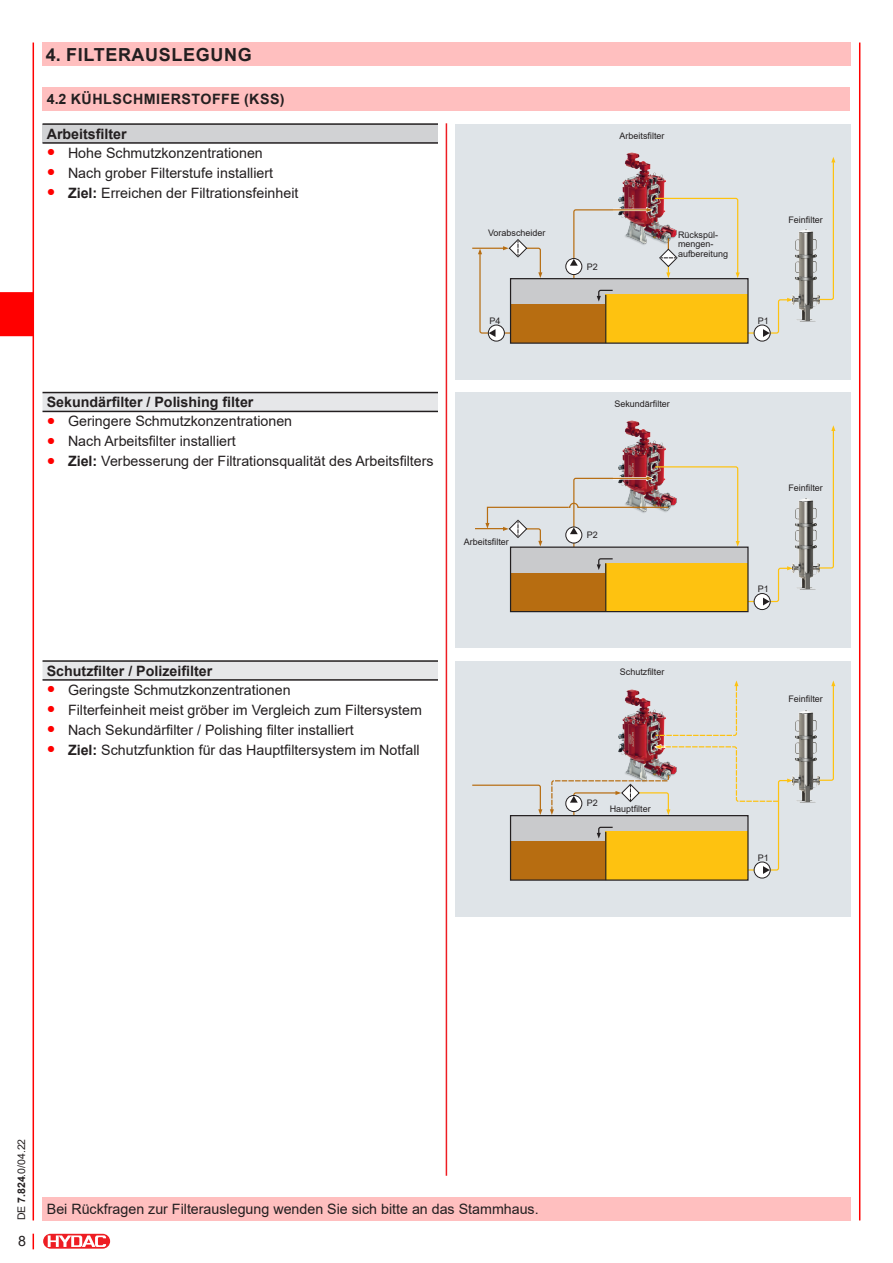
<style>
.page{position:relative;width:893px;height:1263px;background:#fff}
.page>*{position:absolute;margin:0;border:0;box-sizing:border-box;transform-origin:0 0}
.Titel_1{font:700 18px "Arial";letter-spacing:.035em;color:#231f20}
.Text{font:14.25px "Arial";color:#231f20}
.Text-2{font:700 14.25px "Arial";color:#231f20}
.Titel_2{font:700 14.25px "Arial";letter-spacing:.035em;color:#231f20}
.t1{font:10.5px "Arial";color:#231f20}
.Bildbeschriftung{font:9px/9.8px "Arial";color:#231f20}
.s1{color:#f00}
.s2{font-weight:700}
</style>
<div class="page">
<div style="left:0;top:291px;width:33px;height:47px;background:#f00"></div>
<hr style="left:0;top:289px;width:33px;height:3px;background:#fff">
<hr style="left:0;top:336px;width:33px;height:3px;background:#fff">
<hr style="left:859px;top:43px;width:1px;height:1177px;background:#f00">
<div style="left:43px;top:1233px;width:68px;height:16px;border:1px solid #fff;border-radius:7px"></div>
<svg style="left:43px;top:1234px;width:67px;height:14px"></svg>
<svg style="left:48px;top:1235px;width:58px;height:12px"></svg>
<svg style="left:33px;top:1234px;width:1px;height:15px"></svg>
<hr style="left:33px;top:43px;width:1px;height:1177px;background:#f00">
<div style="left:42px;top:43px;width:808px;height:23px;background:#ffbfbf"></div>
<div style="left:43px;top:87px;width:807px;height:24px;background:#ffbfbf"></div>
<hr style="left:446px;top:123px;width:1px;height:1053px;background:#ee1d23">
<div style="left:43px;top:124px;width:395px;height:19px;background:#d1d2d4"></div>
<svg style="left:43px;top:393px;width:395px;height:286px"></svg>
<hr style="left:43px;top:123px;width:395px;height:2px;background:#231f20">
<hr style="left:43px;top:392px;width:395px;height:1px;background:#231f20">
<hr style="left:43px;top:411px;width:395px;height:1px;background:#231f20">
<hr style="left:43px;top:660px;width:395px;height:2px;background:#231f20">
<hr style="left:43px;top:679px;width:395px;height:2px;background:#231f20">
<hr style="left:43px;top:142px;width:395px;height:2px;background:#231f20">
<div style="left:455px;top:124px;width:395px;height:256px;background:#dfe4e8"></div>
<img style="left:622px;top:152px;width:44px;height:45px">
<img style="left:787px;top:229px;width:33px;height:93px">
<svg style="left:566px;top:258px;width:16px;height:17px"></svg>
<div style="left:565px;top:258px;width:17px;height:17px;border:1px solid #231f20;border-radius:50%"></div>
<svg style="left:488px;top:325px;width:16px;height:16px"></svg>
<div style="left:488px;top:325px;width:17px;height:16px;border:1px solid #231f20;border-radius:50%"></div>
<svg style="left:570px;top:197px;width:170px;height:81px"></svg>
<hr style="left:472px;top:248px;width:32px;height:1px;background:#b76d11">
<svg style="left:478px;top:239px;width:64px;height:98px"></svg>
<svg style="left:818px;top:157px;width:17px;height:144px"></svg>
<svg style="left:754px;top:325px;width:16px;height:16px"></svg>
<div style="left:754px;top:325px;width:17px;height:16px;border:1px solid #231f20;border-radius:50%"></div>
<svg style="left:749px;top:298px;width:44px;height:39px"></svg>
<div style="left:511px;top:279px;width:237px;height:64px;background:#c9cacc"></div>
<div style="left:511px;top:304px;width:95px;height:39px;background:#b76d11"></div>
<div style="left:606px;top:295px;width:142px;height:48px;background:#fec210"></div>
<hr style="left:605px;top:295px;width:1px;height:48px;background:#231f20">
<svg style="left:597px;top:289px;width:17px;height:13px"></svg>
<div style="left:510px;top:278px;width:239px;height:66px;border:1px solid #231f20"></div>
<div style="left:455px;top:393px;width:395px;height:255px;background:#dfe4e8"></div>
<img style="left:619px;top:420px;width:47px;height:46px">
<img style="left:792px;top:498px;width:28px;height:92px">
<svg style="left:475px;top:466px;width:265px;height:82px"></svg>
<svg style="left:818px;top:425px;width:17px;height:144px"></svg>
<svg style="left:754px;top:593px;width:16px;height:17px"></svg>
<div style="left:754px;top:593px;width:17px;height:17px;border:1px solid #231f20;border-radius:50%"></div>
<svg style="left:749px;top:566px;width:44px;height:39px"></svg>
<div style="left:511px;top:547px;width:237px;height:65px;background:#c9cacc"></div>
<div style="left:511px;top:573px;width:95px;height:39px;background:#b76d11"></div>
<div style="left:606px;top:563px;width:142px;height:49px;background:#fec210"></div>
<hr style="left:605px;top:563px;width:1px;height:49px;background:#231f20">
<svg style="left:597px;top:558px;width:16px;height:12px"></svg>
<div style="left:510px;top:546px;width:239px;height:66px;border:1px solid #231f20"></div>
<div style="left:455px;top:661px;width:395px;height:256px;background:#dfe4e8"></div>
<img style="left:618px;top:689px;width:46px;height:54px">
<svg style="left:472px;top:784px;width:70px;height:31px"></svg>
<svg style="left:654px;top:680px;width:84px;height:56px"></svg>
<img style="left:793px;top:710px;width:27px;height:93px">
<svg style="left:818px;top:680px;width:17px;height:101px"></svg>
<svg style="left:754px;top:862px;width:16px;height:16px"></svg>
<div style="left:754px;top:861px;width:17px;height:17px;border:1px solid #231f20;border-radius:50%"></div>
<div style="left:511px;top:816px;width:237px;height:64px;background:#c9cacc"></div>
<div style="left:511px;top:841px;width:95px;height:39px;background:#b76d11"></div>
<div style="left:606px;top:832px;width:142px;height:48px;background:#fec210"></div>
<hr style="left:605px;top:832px;width:1px;height:48px;background:#231f20">
<svg style="left:550px;top:743px;width:243px;height:131px"></svg>
<div style="left:510px;top:815px;width:239px;height:66px;border:1px solid #231f20"></div>
<div style="left:43px;top:1197px;width:808px;height:23px;background:#ffbfbf"></div>
<p class="Titel_1" style="left:46px;top:42px;width:207px">4. FILTERAUSLEGUNG</p>
<p class="Titel_2" style="left:47px;top:89px;width:239px">4.2 KÜHLSCHMIERSTOFFE (KSS)</p>
<p class="Text-2" style="left:47px;top:124px;width:81px">Arbeitsfilter</p>
<p class="Bildbeschriftung" style="left:620px;top:131px;width:47px">Arbeitsfilter</p>
<p class="Text" style="left:47px;top:143px;width:218px"><span class="s1">●</span> Hohe Schmutzkonzentrationen</p>
<p class="Text" style="left:47px;top:163px;width:228px"><span class="s1">●</span> Nach grober Filterstufe installiert</p>
<p class="Text" style="left:47px;top:183px;width:253px"><span class="s1">●</span> <span class="s2">Ziel:</span> Erreichen der Filtrationsfeinheit</p>
<p class="Bildbeschriftung" style="left:488px;top:228px;width:59px">Vorabscheider</p>
<p class="Bildbeschriftung" style="left:587px;top:261px;width:13px">P2</p>
<p class="Bildbeschriftung" style="left:678px;top:229px;width:52px">Rückspül&shy;mengen&shy;aufbereitung</p>
<p class="Bildbeschriftung" style="left:489px;top:316px;width:13px">P4</p>
<p class="Text-2" style="left:47px;top:392px;width:208px">Sekundärfilter / Polishing filter</p>
<p class="Bildbeschriftung" style="left:614px;top:399px;width:57px">Sekundärfilter</p>
<p class="Text" style="left:47px;top:411px;width:247px"><span class="s1">●</span> Geringere Schmutzkonzentrationen</p>
<p class="Text" style="left:47px;top:431px;width:191px"><span class="s1">●</span> Nach Arbeitsfilter installiert</p>
<p class="Text" style="left:47px;top:451px;width:388px"><span class="s1">●</span> <span class="s2">Ziel:</span> Verbesserung der Filtrationsqualität des Arbeitsfilters</p>
<p class="Bildbeschriftung" style="left:464px;top:537px;width:47px">Arbeitsfilter</p>
<p class="Bildbeschriftung" style="left:587px;top:530px;width:13px">P2</p>
<p class="Text-2" style="left:47px;top:661px;width:167px">Schutzfilter / Polizeifilter</p>
<p class="Bildbeschriftung" style="left:620px;top:667px;width:46px">Schutzfilter</p>
<p class="Text" style="left:47px;top:680px;width:245px"><span class="s1">●</span> Geringste Schmutzkonzentrationen</p>
<p class="Text" style="left:47px;top:700px;width:377px"><span class="s1">●</span> Filterfeinheit meist gröber im Vergleich zum Filtersystem</p>
<p class="Text" style="left:47px;top:720px;width:309px"><span class="s1">●</span> Nach Sekundärfilter / Polishing filter installiert</p>
<p class="Text" style="left:47px;top:740px;width:374px"><span class="s1">●</span> <span class="s2">Ziel:</span> Schutzfunktion für das Hauptfiltersystem im Notfall</p>
<p class="Bildbeschriftung" style="left:587px;top:798px;width:13px">P2</p>
<p class="Bildbeschriftung" style="left:610px;top:804px;width:43px">Hauptfilter</p>
<p class="Bildbeschriftung" style="left:788px;top:214px;width:36px">Feinfilter</p>
<p class="Bildbeschriftung" style="left:758px;top:316px;width:13px">P1</p>
<p class="Bildbeschriftung" style="left:788px;top:483px;width:36px">Feinfilter</p>
<p class="Bildbeschriftung" style="left:758px;top:584px;width:13px">P1</p>
<p class="Bildbeschriftung" style="left:788px;top:694px;width:36px">Feinfilter</p>
<p class="Bildbeschriftung" style="left:758px;top:853px;width:13px">P1</p>
<p class="t1" style="left:14px;top:1220px;width:83px;rotate:-90deg">DE <span class="s2">7.824</span>.0/04.22</p>
<p class="Text" style="left:18px;top:1231px;width:9px">8</p>
<p class="Text" style="left:47px;top:1199px;width:493px">Bei Rückfragen zur Filterauslegung wenden Sie sich bitte an das Stammhaus.</p>
</div>
